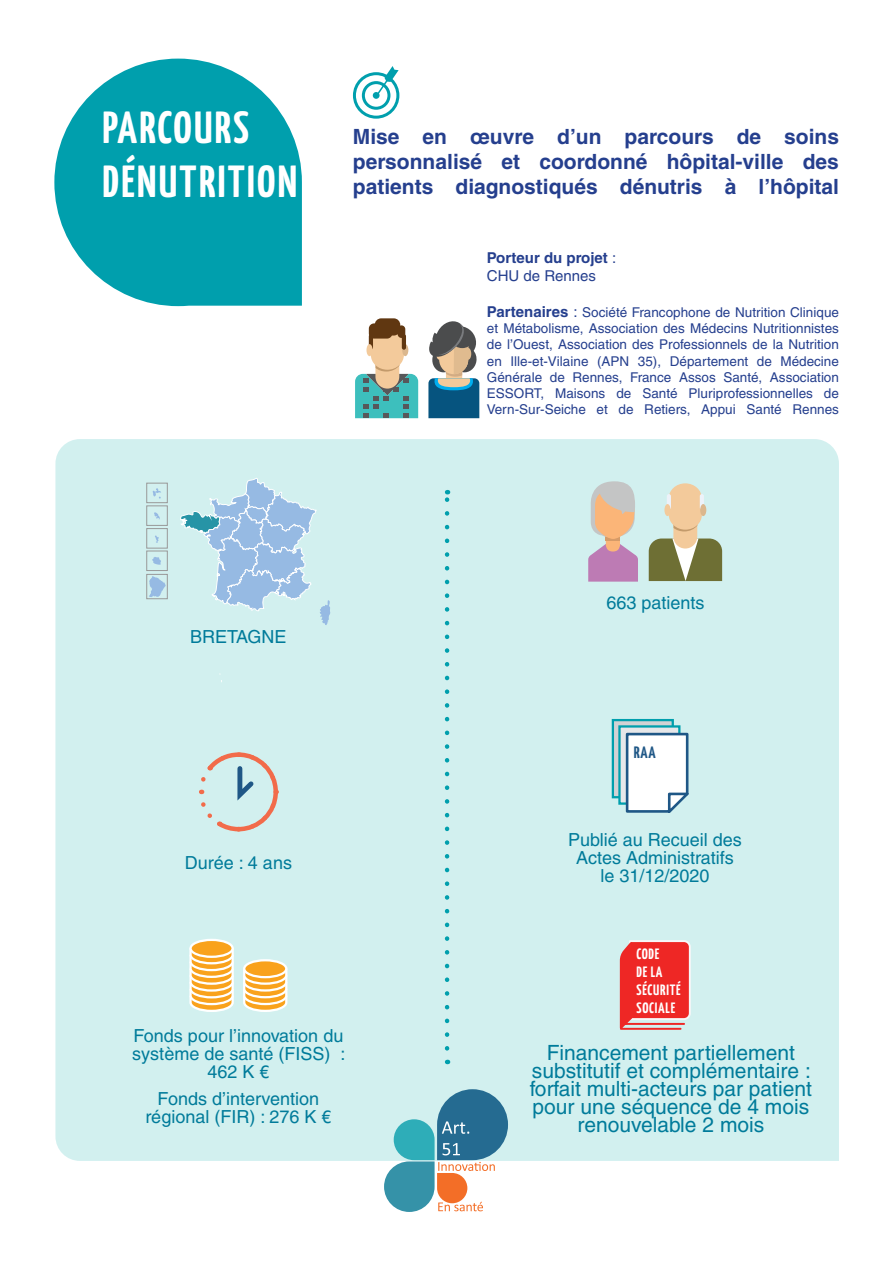
<style>
.page{position:relative;width:893px;height:1263px;background:#fff}
.page>*{position:absolute;margin:0;border:0;box-sizing:border-box;transform-origin:0 0}
.t1{font:700 45px "Yanone Kaffeesatz";letter-spacing:.05em;color:#fff}
.t2{font:21px/18px "Helvetica";color:#007b9a;text-align:center}
.t3{font:700 21px/25.2px "Helvetica";color:#253f8e;text-align:justify}
.t4{font:18px/18px "Helvetica";color:#007b9a;text-align:center}
.t5{font:700 16.5px "Yanone Kaffeesatz";color:#1f5786}
.t6{font:700 15px "Yanone Kaffeesatz";letter-spacing:.05em;color:#fff}
.t7{font:700 15px "Helvetica";color:#253f8e}
.t8{font:15px "Helvetica";color:#253f8e}
.t9{font:13.5px/16.2px "Helvetica";color:#253f8e;text-align:justify}
.s1{font-weight:400}
.s2{font-weight:700;font-size:15px}
.s3{font-size:15px}
</style>
<div class="page">
<div style="left:55px;top:439px;width:784px;height:722px;background:#d2f0ef"></div>
<svg style="left:384px;top:1089px;width:124px;height:123px"></svg>
<svg style="left:445px;top:490px;width:4px;height:558px;background:#97d9dc"></svg>
<svg style="left:54px;top:59px;width:248px;height:247px;fill:#009fad"></svg>
<div style="left:362px;top:81px;width:28px;height:29px;border:3px solid #009fad;border-radius:50%"></div>
<div style="left:353px;top:72px;width:46px;height:47px;border:3px solid #009fad;border-radius:50%"></div>
<div style="left:373px;top:92px;width:7px;height:7px;background:#009fad;border-radius:50%"></div>
<svg style="left:375px;top:66px;width:24px;height:32px"></svg>
<svg style="left:355px;top:323px;width:63px;height:95px"></svg>
<hr style="left:369px;top:334px;width:4px;height:16px;background:#603711;border-radius:2px">
<div style="left:366px;top:344px;width:7px;height:12px;background:#f3ca9b;border-radius:50%"></div>
<div style="left:402px;top:344px;width:6px;height:12px;background:#dbb78d;border-radius:50%"></div>
<div style="left:369px;top:323px;width:23px;height:16px;background:#603711;border-radius:5px"></div>
<div style="left:375px;top:318px;width:25px;height:17px;background:#603711;border-radius:6px"></div>
<div style="left:398px;top:325px;width:7px;height:13px;background:#603711;border-radius:4px"></div>
<hr style="left:402px;top:334px;width:4px;height:16px;background:#603711;border-radius:2px">
<svg style="left:428px;top:321px;width:51px;height:97px"></svg>
<svg style="left:619px;top:939px;width:73px;height:93px;background:#ea4e4c"></svg>
<svg style="left:242px;top:966px;width:47px;height:47px"></svg>
<svg style="left:188px;top:946px;width:47px;height:67px"></svg>
<svg style="left:191px;top:940px;width:42px;height:17px"></svg>
<div style="left:189px;top:939px;width:45px;height:19px;border:2px solid #fff;border-radius:50%"></div>
<div style="left:244px;top:960px;width:42px;height:17px;background:#f9a21c;border-radius:50%"></div>
<div style="left:243px;top:959px;width:44px;height:19px;border:2px solid #fff;border-radius:50%"></div>
<svg style="left:180px;top:478px;width:150px;height:147px;background:#b9d9e9"></svg>
<svg style="left:147px;top:483px;width:21px;height:116px;background:#c2dce1"></svg>
<svg style="left:611px;top:718px;width:80px;height:96px"></svg>
<svg style="left:649px;top:483px;width:73px;height:98px;background:#b8b998"></svg>
<hr style="left:667px;top:494px;width:4px;height:16px;background:#edf2f9;border-radius:2px">
<div style="left:664px;top:504px;width:7px;height:12px;background:#f3ca9b;border-radius:50%"></div>
<hr style="left:700px;top:494px;width:4px;height:16px;background:#edf2f9;border-radius:2px">
<div style="left:700px;top:504px;width:6px;height:12px;background:#dbb78d;border-radius:50%"></div>
<svg style="left:588px;top:481px;width:50px;height:101px;background:#d2b3b6"></svg>
<svg style="left:196px;top:750px;width:84px;height:84px;background:#d0dad7"></svg>
<p class="t1" style="left:103px;top:100px;width:148px">PARCOURS</p>
<p class="t1" style="left:103px;top:154px;width:196px">DÉNUTRITION</p>
<p class="t3" style="left:353px;top:124px;width:488px">Mise en œuvre d’un parcours de soins personnalisé et coordonné hôpital-ville des patients diagnostiqués dénutris à l’hôpital</p>
<p class="t7" style="left:487px;top:249px;width:131px">Porteur du projet <span class="s1">:</span></p>
<p class="t8" style="left:487px;top:267px;width:111px">CHU de Rennes</p>
<p class="t9" style="left:487px;top:304px;width:354px"><span class="s2">Partenaires</span> <span class="s3">:</span> Société Francophone de Nutrition Clinique et Métabolisme, Association des Médecins Nutritionnistes de l’Ouest, Association des Professionnels de la Nutrition en Ille-et-Vilaine (APN 35), Département de Médecine Générale de Rennes, France Assos Santé, Association ESSORT, Maisons de Santé Pluriprofessionnelles de Vern-Sur-Seiche et de Retiers, Appui Santé Rennes</p>
<p class="t4" style="left:190px;top:628px;width:98px">BRETAGNE</p>
<p class="t4" style="left:185px;top:853px;width:109px">Durée : 4 ans</p>
<p class="t4" style="left:132px;top:1026px;width:215px;text-align:left">Fonds pour l’innovation du système de santé (FISS) :</p>
<p class="t4" style="left:207px;top:1062px;width:64px">462 K €</p>
<p class="t4" style="left:145px;top:1089px;width:188px">Fonds d’intervention régional (FIR) : 276 K €</p>
<p class="t4" style="left:606px;top:593px;width:100px">663 patients</p>
<p class="t5" style="left:634px;top:742px;width:24px">RAA</p>
<p class="t4" style="left:568px;top:831px;width:175px">Publié au Recueil des<br>Actes Administratifs le 31/12/2020</p>
<p class="t6" style="left:636px;top:944px;width:25px">CODE</p>
<p class="t6" style="left:636px;top:962px;width:28px">DE LA</p>
<p class="t6" style="left:636px;top:980px;width:46px">SÉCURITÉ</p>
<p class="t6" style="left:636px;top:998px;width:40px">SOCIALE</p>
<p class="t2" style="left:530px;top:1044px;width:284px">Financement partiellement substitutif et complémentaire : forfait multi-acteurs par patient pour une séquence de 4 mois renouvelable 2 mois</p>
</div>
